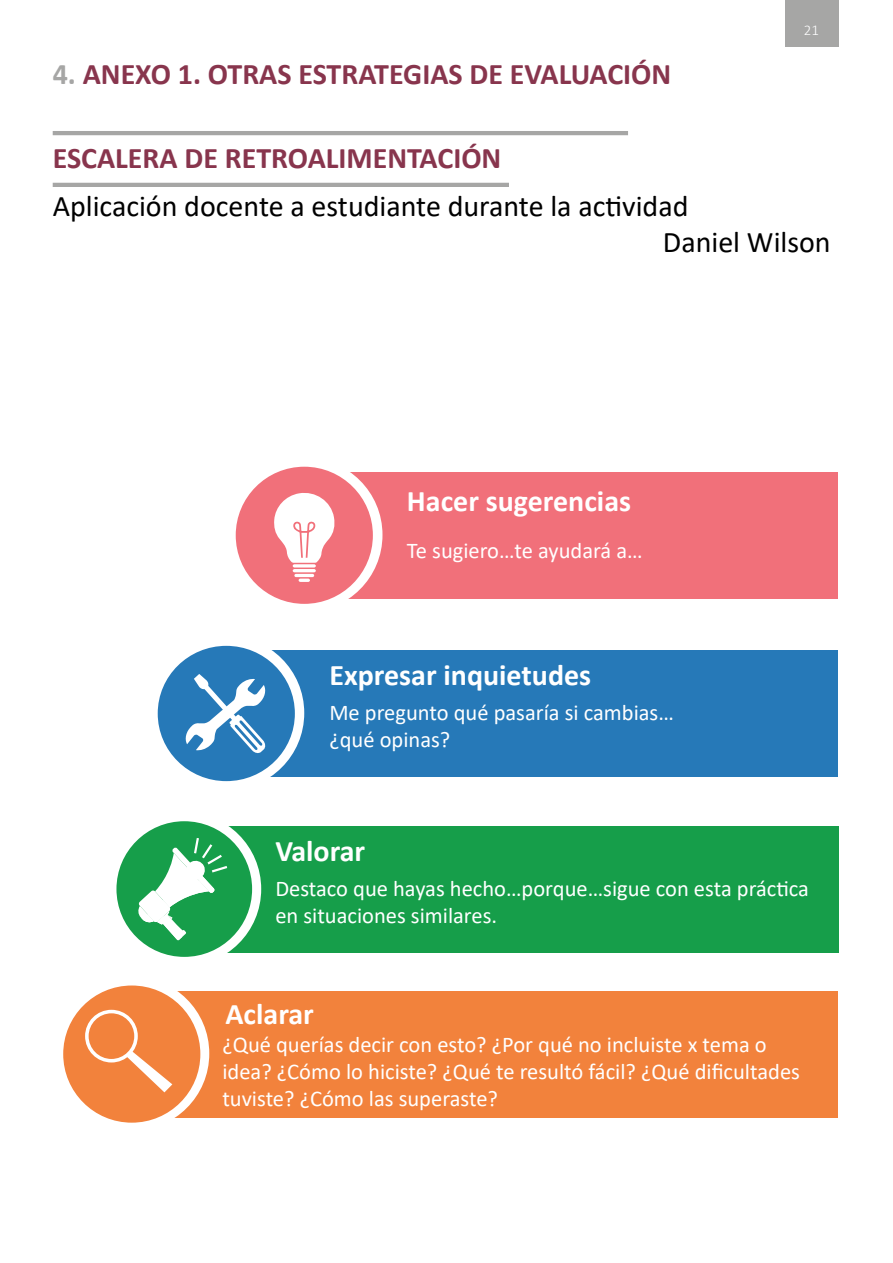
<style>
.page{position:relative;width:893px;height:1263px;background:#fff}
.page>*{position:absolute;margin:0;border:0;box-sizing:border-box;transform-origin:0 0}
.t1{font:700 30px "Calibri";color:#88354d}
.t2{font:30px "Calibri";color:#000}
.t3{font:700 30px "Calibri";color:#fff}
.t4{font:22.5px/27px "Calibri";color:#fff}
.t5{font:300 15px "Calibri";color:#fff}
.s1{color:#a6a6a5}
</style>
<div class="page">
<div style="left:786px;top:0;width:53px;height:47px;background:#a6a6a5"></div>
<hr style="left:53px;top:131px;width:575px;height:4px;background:#a6a6a5">
<hr style="left:53px;top:183px;width:456px;height:4px;background:#a6a6a5">
<div style="left:344px;top:472px;width:494px;height:126px;background:#f1707a"></div>
<div style="left:266px;top:650px;width:572px;height:126px;background:#2679b8"></div>
<div style="left:222px;top:826px;width:616px;height:126px;background:#169e4a"></div>
<div style="left:171px;top:991px;width:666px;height:126px;background:#f2823c"></div>
<div style="left:228px;top:458px;width:154px;height:154px;background:#fff;border-radius:50%"></div>
<div style="left:236px;top:467px;width:137px;height:137px;background:#f1707a;border-radius:50%"></div>
<svg style="left:274px;top:493px;width:61px;height:89px"></svg>
<div style="left:150px;top:636px;width:154px;height:154px;background:#fff;border-radius:50%"></div>
<div style="left:158px;top:646px;width:137px;height:135px;background:#2679b8;border-radius:50%"></div>
<svg style="left:185px;top:674px;width:81px;height:79px"></svg>
<div style="left:107px;top:812px;width:154px;height:154px;background:#fff;border-radius:50%"></div>
<div style="left:116px;top:821px;width:136px;height:136px;background:#169e4a;border-radius:50%"></div>
<svg style="left:138px;top:838px;width:89px;height:102px"></svg>
<div style="left:55px;top:976px;width:154px;height:154px;background:#fff;border-radius:50%"></div>
<div style="left:63px;top:985px;width:137px;height:138px;background:#f2823c;border-radius:50%"></div>
<svg style="left:85px;top:1010px;width:87px;height:82px"></svg>
<p class="t1" style="left:53px;top:53px;width:620px"><span class="s1">4.</span> ANEXO 1. OTRAS ESTRATEGIAS DE EVALUACIÓN</p>
<p class="t5" style="left:804px;top:21px;width:17px">21</p>
<p class="t1" style="left:53px;top:137px;width:450px">ESCALERA DE RETROALIMENTACIÓN</p>
<p class="t2" style="left:53px;top:186px;width:637px">Aplicación docente a estudiante durante la actividad</p>
<p class="t2" style="left:663px;top:222px;width:169px">Daniel Wilson</p>
<p class="t3" style="left:407px;top:479px;width:226px">Hacer sugerencias</p>
<p class="t4" style="left:407px;top:537px;width:237px">Te sugiero…te ayudará a…</p>
<p class="t3" style="left:329px;top:653px;width:263px">Expresar inquietudes</p>
<p class="t4" style="left:329px;top:699px;width:346px">Me pregunto qué pasaría si cambias…</p>
<p class="t4" style="left:329px;top:726px;width:122px">¿qué opinas?</p>
<p class="t3" style="left:275px;top:829px;width:91px">Valorar</p>
<p class="t4" style="left:275px;top:875px;width:535px">Destaco que hayas hecho…porque…sigue con esta práctica en situaciones similares.</p>
<p class="t3" style="left:225px;top:993px;width:90px">Aclarar</p>
<p class="t4" style="left:222px;top:1031px;width:579px">¿Qué querías decir con esto? ¿Por qué no incluiste x tema o idea? ¿Cómo lo hiciste? ¿Qué te resultó fácil? ¿Qué dificultades tuviste? ¿Cómo las superaste?</p>
</div>
